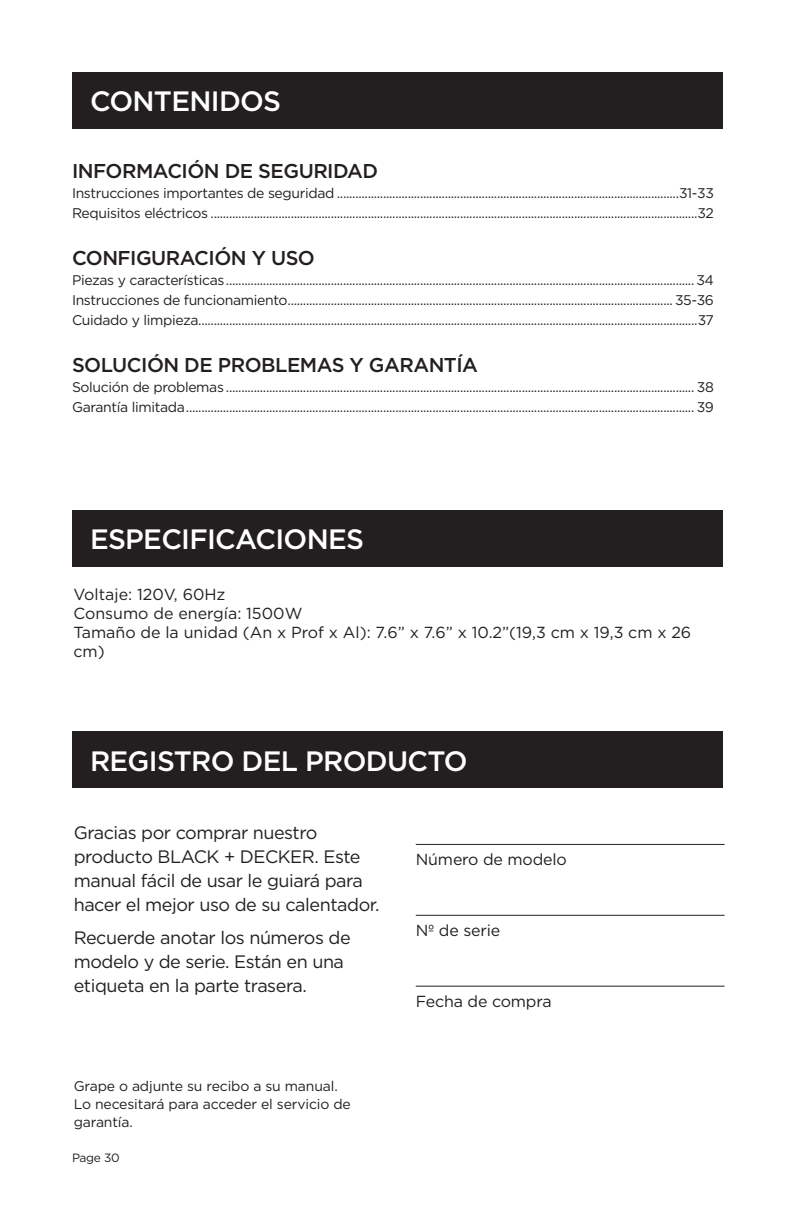
<style>
.page{position:relative;width:792px;height:1224px;background:#fff}
.page>*{position:absolute;margin:0;border:0;box-sizing:border-box;transform-origin:0 0}
.t1{font:500 28px "Gotham";letter-spacing:-.025em;color:#fff}
.t2{font:500 20px "Gotham";letter-spacing:-.025em;color:#231f20}
.t3{font:18px/24px "Gotham";letter-spacing:-.025em;color:#231f20}
.List_Style{font:16px/19.2px "Gotham";color:#231f20}
.t4{font:14px/20px "Gotham";letter-spacing:-.025em;color:#231f20}
.body_copy{font:12px "Gotham";letter-spacing:-.025em;color:#231f20}
</style>
<div class="page">
<hr style="left:416px;top:844px;width:309px;height:1px;background:#231f20">
<hr style="left:416px;top:915px;width:309px;height:1px;background:#231f20">
<hr style="left:416px;top:986px;width:309px;height:1px;background:#231f20">
<div style="left:72px;top:732px;width:650px;height:56px;background:#231f20"></div>
<div style="left:72px;top:72px;width:650px;height:57px;background:#231f20"></div>
<div style="left:72px;top:510px;width:650px;height:56px;background:#231f20"></div>
<p class="t1" style="left:90px;top:83px;width:193px">CONTENIDOS</p>
<p class="t2" style="left:72px;top:158px;width:308px">INFORMACIÓN DE SEGURIDAD</p>
<p class="t4" style="left:72px;top:183px;width:644px">Instrucciones importantes de seguridad ...............................................................................................................31-33<br>Requisitos eléctricos ..............................................................................................................................................................32</p>
<p class="t2" style="left:72px;top:245px;width:244px">CONFIGURACIÓN Y USO</p>
<p class="t4" style="left:72px;top:270px;width:644px;text-align:justify">Piezas y características........................................................................................................................................................ 34<br>Instrucciones de funcionamiento............................................................................................................................. 35-36<br>Cuidado y limpieza..................................................................................................................................................................37</p>
<p class="t2" style="left:72px;top:352px;width:408px">SOLUCIÓN DE PROBLEMAS Y GARANTÍA</p>
<p class="t4" style="left:72px;top:377px;width:644px">Solución de problemas ........................................................................................................................................................ 38<br>Garantía limitada..................................................................................................................................................................... 39</p>
<p class="t1" style="left:90px;top:521px;width:276px">ESPECIFICACIONES</p>
<p class="List_Style" style="left:73px;top:584px;width:154px">Voltaje: 120V, 60Hz</p>
<p class="List_Style" style="left:73px;top:603px;width:230px">Consumo de energía: 1500W</p>
<p class="List_Style" style="left:73px;top:622px;width:619px">Tamaño de la unidad (An x Prof x Al): 7.6” x 7.6” x 10.2”(19,3 cm x 19,3 cm x 26 cm)</p>
<p class="t1" style="left:90px;top:743px;width:379px">REGISTRO DEL PRODUCTO</p>
<p class="t3" style="left:74px;top:821px;width:307px">Gracias por comprar nuestro producto BLACK + DECKER. Este manual fácil de usar le guiará para hacer el mejor uso de su calentador.</p>
<p class="t3" style="left:74px;top:926px;width:279px">Recuerde anotar los números de modelo y de serie. Están en una etiqueta en la parte trasera.</p>
<p class="t4" style="left:74px;top:1076px;width:266px">Grape o adjunte su recibo a su manual.</p>
<p class="t4" style="left:74px;top:1095px;width:279px;line-height:18px">Lo necesitará para acceder el servicio de garantía.</p>
<p class="body_copy" style="left:72px;top:1150px;width:49px">Page 30</p>
<p class="List_Style" style="left:416px;top:850px;width:153px">Número de modelo</p>
<p class="List_Style" style="left:416px;top:921px;width:86px">Nº de serie</p>
<p class="List_Style" style="left:416px;top:992px;width:137px">Fecha de compra</p>
</div>
